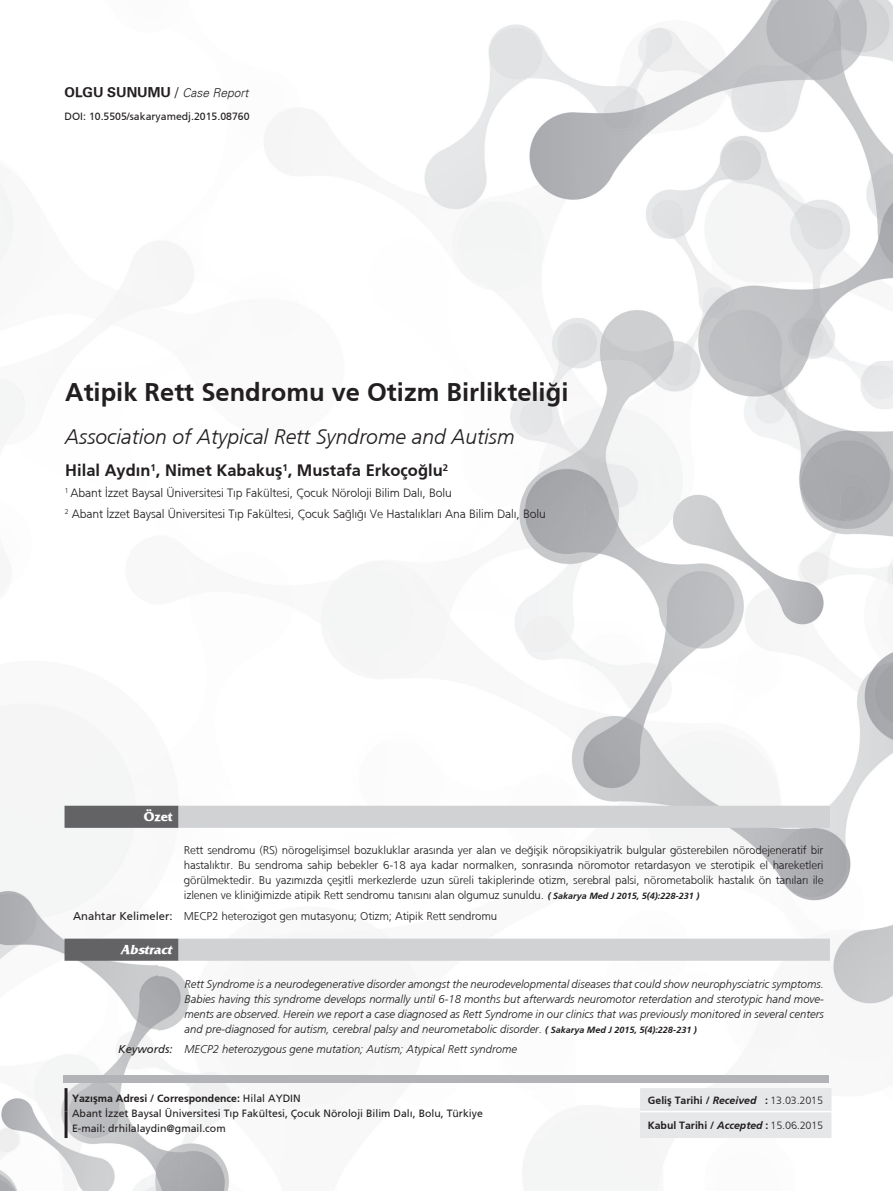
<style>
.page{position:relative;width:893px;height:1191px;background:#fff}
.page>*{position:absolute;margin:0;border:0;box-sizing:border-box;transform-origin:0 0}
.t1{font:700 25.5px "Frutiger";color:#231f20}
.t2{font:italic 300 21px "Frutiger";color:#231f20}
.t3{font:700 16.5px "Frutiger";color:#231f20}
.t4{font:700 13.5px "Univers";color:#231f20}
.t5{font:italic 700 13.5px "Friz Quadrata";color:#fff}
.t6{font:700 13.5px "Friz Quadrata";color:#fff}
.t7{font:300 12px/21px "Frutiger";color:#231f20}
.t8{font:300 11.25px/15px "Frutiger";color:#231f20;text-align:justify}
.t9{font:italic 300 11.25px/15px "Frutiger";color:#231f20;text-align:justify}
.t10{font:10.5px/15px "Frutiger Roman";color:#231f20}
.t11{font:700 10.5px "Frutiger";color:#231f20}
.s1{font-weight:400}
.s2{font-weight:300;font-style:italic;font-size:12px}
.s3{font-weight:700;font-style:italic;font-size:9px}
.s4{font-family:"Frutiger Roman";font-weight:400}
.s5{font-weight:700;font-size:9px}
.s6{font-style:italic}
.s7{font-weight:300}
</style>
<div class="page">
<img style="left:0;top:0;width:893px;height:1190px">
<div style="left:64px;top:1075px;width:765px;height:7px;background:#b2b3b7"></div>
<svg style="left:65px;top:805px;width:114px;height:155px"></svg>
<svg style="left:179px;top:805px;width:651px;height:155px"></svg>
<div style="left:640px;top:1088px;width:191px;height:50px;background:#e6e7e9"></div>
<hr style="left:640px;top:1110px;width:191px;height:2px;background:#fff">
<hr style="left:65px;top:1088px;width:3px;height:23px;background:#231f20">
<hr style="left:65px;top:1111px;width:3px;height:27px;background:#231f20">
<p class="t4" style="left:65px;top:83px;width:185px">OLGU SUNUMU <span class="s1">/</span> <span class="s2">Case Report</span></p>
<p class="t10" style="left:65px;top:109px;width:187px">DOI: 10.5505/sakaryamedj.2015.08760</p>
<h1 class="t1" style="left:65px;top:377px;width:505px">Atipik Rett Sendromu ve Otizm Birlikteliği</h1>
<h2 class="t2" style="left:65px;top:425px;width:451px">Association of Atypical Rett Syndrome and Autism</h2>
<h3 class="t3" style="left:65px;top:460px;width:384px">Hilal Aydın<sup>1</sup>, Nimet Kabakuş<sup>1</sup>, Mustafa Erkoçoğlu<sup>2</sup></h3>
<p class="t7" style="left:65px;top:482px;width:483px"><sup>1</sup> Abant İzzet Baysal Üniversitesi Tıp Fakültesi, Çocuk Nöroloji Bilim Dalı, Bolu<br><sup>2</sup> Abant İzzet Baysal Üniversitesi Tıp Fakültesi, Çocuk Sağlığı Ve Hastalıkları Ana Bilim Dalı, Bolu</p>
<p class="t6" style="left:144px;top:809px;width:30px">Özet</p>
<p class="t8" style="left:185px;top:843px;width:641px">Rett sendromu (RS) nörogelişimsel bozukluklar arasında yer alan ve değişik nöropsikiyatrik bulgular gösterebilen nörodejeneratif bir hastalıktır. Bu sendroma sahip bebekler 6-18 aya kadar normalken, sonrasında nöromotor retardasyon ve sterotipik el hareketleri görülmektedir. Bu yazımızda çeşitli merkezlerde uzun süreli takiplerinde otizm, serebral palsi, nörometabolik hastalık ön tanıları ile izlenen ve kliniğimizde atipik Rett sendromu tanısını alan olgumuz sunuldu. <span class="s3">( Sakarya Med J 2015, 5(4):228-231 )</span></p>
<p class="t8" style="left:73px;top:908px;width:426px"><span class="s4">Anahtar Kelimeler:</span> MECP2 heterozigot gen mutasyonu; Otizm; Atipik Rett sendromu</p>
<p class="t5" style="left:121px;top:942px;width:53px">Abstract</p>
<p class="t9" style="left:185px;top:976px;width:641px">Rett Syndrome is a neurodegenerative disorder amongst the neurodevelopmental diseases that could show neurophysciatric symptoms.<br>Babies having this syndrome develops normally until 6-18 months but afterwards neuromotor reterdation and sterotypic hand move&shy;ments are observed. Herein we report a case diagnosed as Rett Syndrome in our clinics that was previously monitored in several centers and pre-diagnosed for autism, cerebral palsy and neurometabolic disorder. <span class="s5">( Sakarya Med J 2015, 5(4):228-231 )</span></p>
<p class="t9" style="left:118px;top:1042px;width:400px"><span class="s4">Keywords:</span> MECP2 heterozygous gene mutation; Autism; Atypical Rett syndrome</p>
<p class="t11" style="left:72px;top:1092px;width:230px">Yazışma Adresi / Correspondence: <span class="s4">Hilal AYDIN</span></p>
<p class="t10" style="left:72px;top:1105px;width:412px">Abant İzzet Baysal Üniversitesi Tıp Fakültesi, Çocuk Nöroloji Bilim Dalı, Bolu, Türkiye<br>E-mail: drhilalaydin@gmail.com</p>
<p class="t11" style="left:648px;top:1094px;width:177px">Geliş Tarihi / <span class="s6">Received</span> : <span class="s7">13.03.2015</span></p>
<p class="t11" style="left:648px;top:1119px;width:178px">Kabul Tarihi / <span class="s6">Accepted</span> : <span class="s7">15.06.2015</span></p>
</div>
